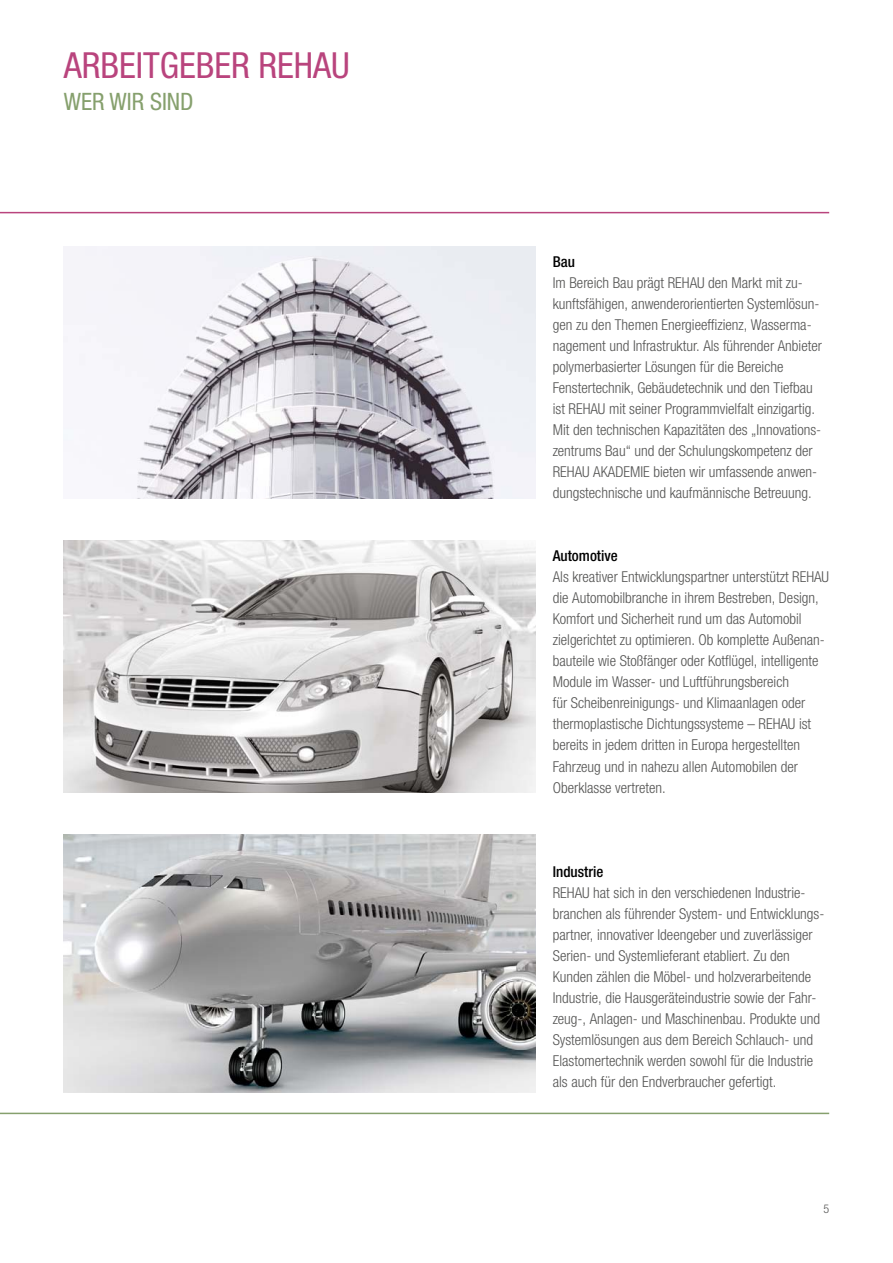
<style>
.page{position:relative;width:893px;height:1263px;background:#fff}
.page>*{position:absolute;margin:0;border:0;box-sizing:border-box;transform-origin:0 0}
.t1{font:condensed 36px "Helvetica Neue LTW1 G";color:#b9447d}
.t2{font:condensed 24px "Helvetica Neue LTW1 G";color:#86a06d}
.t3{font:300 condensed 15px/21px "Helvetica Neue LTW1 G";color:#545453}
.t4{font:500 condensed 15px "Helvetica Neue LTW1 G";color:#000}
.t5{font:300 condensed 12px "Helvetica Neue LTW1 G";color:#545453}
</style>
<div class="page">
<hr style="left:0;top:212px;width:829px;height:1px;background:#b9447d">
<hr style="left:0;top:1113px;width:829px;height:1px;background:#86a06d">
<img style="left:64px;top:540px;width:472px;height:252px">
<img style="left:64px;top:246px;width:472px;height:252px">
<img style="left:64px;top:834px;width:472px;height:259px">
<h1 class="t1" style="left:64px;top:44px;width:288px">ARBEITGEBER REHAU</h1>
<h2 class="t2" style="left:64px;top:87px;width:131px">WER WIR SIND</h2>
<p class="t4" style="left:553px;top:253px;width:24px">Bau</p>
<p class="t3" style="left:553px;top:273px;width:271px">Im Bereich Bau prägt REHAU den Markt mit zu&shy;kunftsfähigen, anwenderorientierten Systemlösun&shy;gen zu den Themen Energieeffizienz, Wasserma&shy;nagement und Infrastruktur. Als führender Anbieter polymerbasierter Lösungen für die Bereiche Fenstertechnik, Gebäudetechnik und den Tiefbau ist REHAU mit seiner Programmvielfalt einzigartig.<br>Mit den technischen Kapazitäten des „Innovations&shy;zentrums Bau“ und der Schulungskompetenz der REHAU AKADEMIE bieten wir umfassende anwen&shy;dungstechnische und kaufmännische Betreuung.</p>
<p class="t4" style="left:553px;top:547px;width:67px">Automotive</p>
<p class="t3" style="left:553px;top:567px;width:278px">Als kreativer Entwicklungspartner unterstützt REHAU die Automobilbranche in ihrem Bestreben, Design, Komfort und Sicherheit rund um das Automobil zielgerichtet zu optimieren. Ob komplette Außenan&shy;bauteile wie Stoßfänger oder Kotflügel, intelligente Module im Wasser- und Luftführungsbereich<br>für Scheibenreinigungs- und Klimaanlagen oder thermoplastische Dichtungssysteme – REHAU ist bereits in jedem dritten in Europa hergestellten Fahrzeug und in nahezu allen Automobilen der Oberklasse vertreten.</p>
<p class="t4" style="left:553px;top:862px;width:52px">Industrie</p>
<p class="t3" style="left:553px;top:882px;width:273px">REHAU hat sich in den verschiedenen Industrie&shy;branchen als führender System- und Entwicklungs&shy;partner, innovativer Ideengeber und zuverlässiger Serien- und Systemlieferant etabliert. Zu den Kunden zählen die Möbel- und holzverarbeitende Industrie, die Hausgeräteindustrie sowie der Fahr&shy;zeug-, Anlagen- und Maschinenbau. Produkte und Systemlösungen aus dem Bereich Schlauch- und Elastomertechnik werden sowohl für die Industrie als auch für den Endverbraucher gefertigt.</p>
<p class="t5" style="left:823px;top:1201px;width:7px">5</p>
</div>
